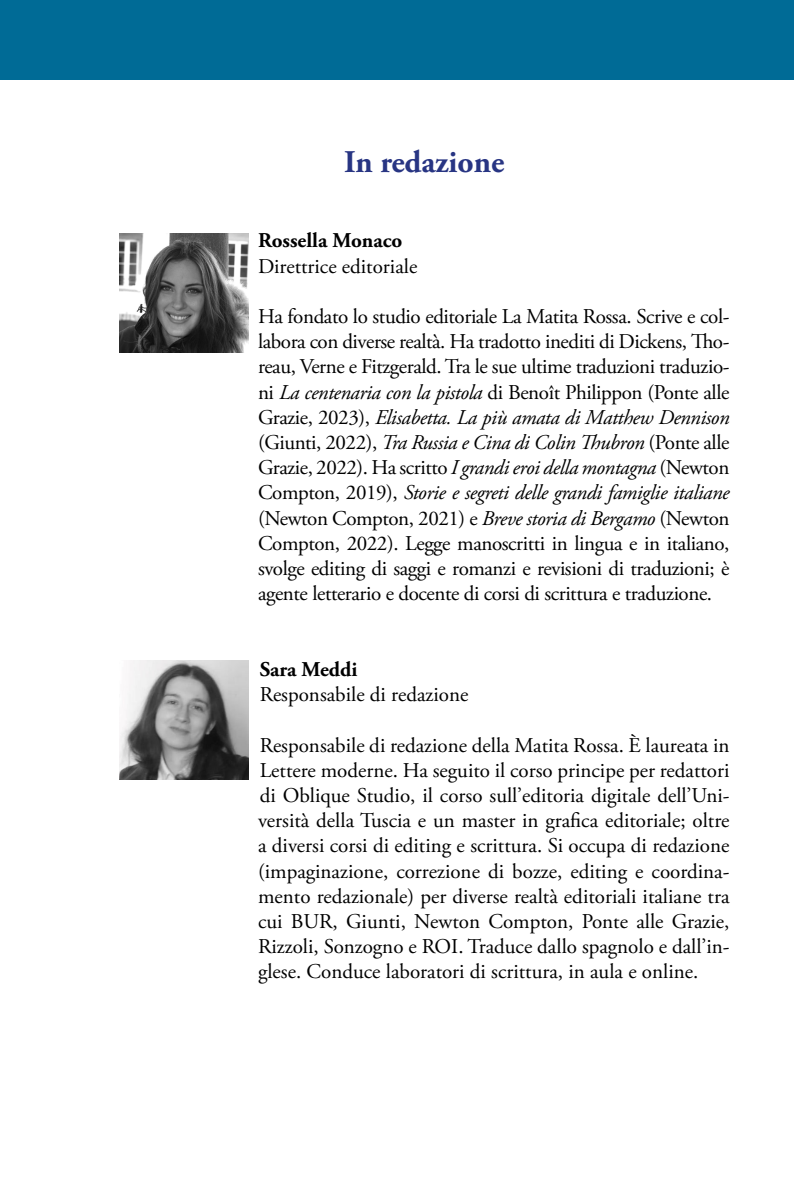
<style>
.page{position:relative;width:794px;height:1191px;background:#fff}
.page>*{position:absolute;margin:0;border:0;box-sizing:border-box;transform-origin:0 0}
.t1{font:700 31.5px "Adobe Garamond Pro";color:#283583}
.t2{font:21px/25.2px "Adobe Garamond Pro";letter-spacing:-.02em;color:#000;text-align:justify}
.t3{font:700 21px "Adobe Garamond Pro";color:#000}
.s1{font-style:italic}
</style>
<div class="page">
<img style="left:119px;top:234px;width:129px;height:119px">
<img style="left:119px;top:660px;width:129px;height:119px">
<div style="left:0;top:0;width:794px;height:79px;background:#006b96"></div>
<h1 class="t1" style="left:344px;top:143px;width:162px">In redazione</h1>
<p class="t3" style="left:258px;top:228px;width:146px">Rossella Monaco</p>
<p class="t2" style="left:258px;top:254px;width:161px">Direttrice editoriale</p>
<p class="t2" style="left:258px;top:304px;width:473px">Ha fondato lo studio editoriale La Matita Rossa. Scrive e col&shy;labora con diverse realtà. Ha tradotto inediti di Dickens, Tho&shy;reau, Verne e Fitzgerald. Tra le sue ultime traduzioni traduzio&shy;ni <span class="s1">La centenaria con la pistola</span> di Benoît Philippon (Ponte alle Grazie, 2023), <span class="s1">Elisabetta. La più amata di Matthew Dennison </span>(Giunti, 2022), <span class="s1">Tra Russia e Cina di Colin Thubron</span> (Ponte alle Grazie, 2022). Ha scritto <span class="s1">I grandi eroi della montagna</span> (Newton Compton, 2019), <span class="s1">Storie e segreti delle grandi famiglie italiane </span>(Newton Compton, 2021) e <span class="s1">Breve storia di Bergamo</span> (Newton Compton, 2022). Legge manoscritti in lingua e in italiano, svolge editing di saggi e romanzi e revisioni di traduzioni; è agente letterario e docente di corsi di scrittura e traduzione.</p>
<p class="t3" style="left:260px;top:657px;width:99px">Sara Meddi</p>
<p class="t2" style="left:260px;top:682px;width:210px">Responsabile di redazione</p>
<p class="t2" style="left:258px;top:733px;width:473px">Responsabile di redazione della Matita Rossa. È laureata in Lettere moderne. Ha seguito il corso principe per redattori di Oblique Studio, il corso sull’editoria digitale dell’Uni&shy;versità della Tuscia e un master in grafica editoriale; oltre a diversi corsi di editing e scrittura. Si occupa di redazione (impaginazione, correzione di bozze, editing e coordina&shy;mento redazionale) per diverse realtà editoriali italiane tra cui BUR, Giunti, Newton Compton, Ponte alle Grazie, Rizzoli, Sonzogno e ROI. Traduce dallo spagnolo e dall’in&shy;glese. Conduce laboratori di scrittura, in aula e online.</p>
</div>
